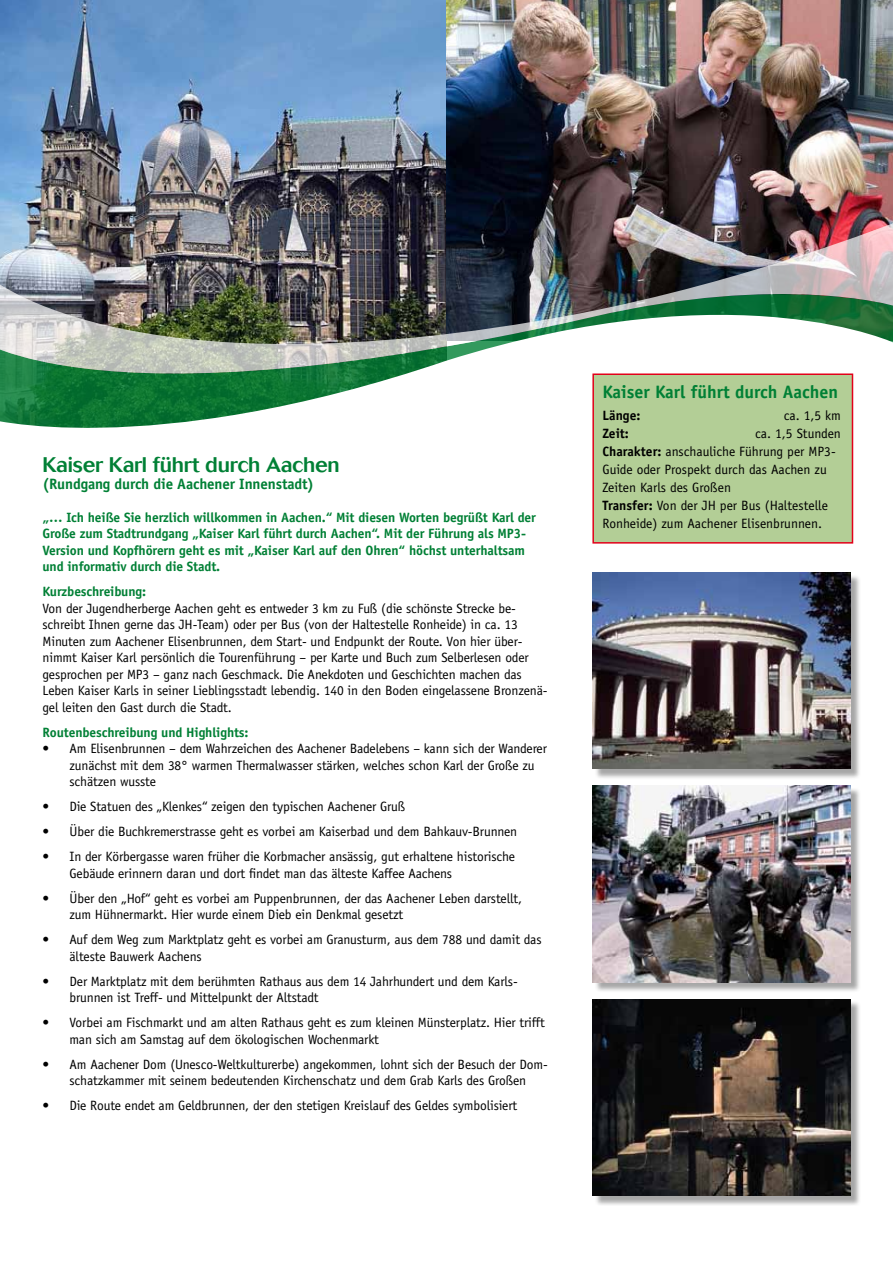
<style>
.page{position:relative;width:893px;height:1263px;background:#fff}
.page>*{position:absolute;margin:0;border:0;box-sizing:border-box;transform-origin:0 0}
.t1{font:500 21px "Cosmos";letter-spacing:-.01em;color:#008035}
.t2{font:700 18px "Officina Sans";color:#008035}
.t3{font:700 15px "Officina Sans";letter-spacing:-.01em;color:#008035}
.t4{font:13.5px/16.5px "Officina Sans";letter-spacing:-.01em;color:#000}
.t5{font:700 13.5px/16.5px "Officina Sans";letter-spacing:-.01em;color:#008035}
.t6{font:700 13.5px "Officina Sans";color:#000}
.s1{font-weight:700}
</style>
<div class="page">
<img style="left:0;top:0;width:446px;height:222px">
<img style="left:446px;top:0;width:447px;height:222px">
<svg style="left:0;top:375px;width:854px;height:97px"></svg>
<img style="left:0;top:222px;width:893px;height:153px">
<div style="left:594px;top:787px;width:267px;height:206px;background:#000;opacity:.35"></div>
<img style="left:592px;top:786px;width:258px;height:196px">
<div style="left:594px;top:1000px;width:267px;height:206px;background:#000;opacity:.35"></div>
<img style="left:592px;top:999px;width:258px;height:197px">
<div style="left:594px;top:574px;width:267px;height:205px;background:#000;opacity:.35"></div>
<img style="left:592px;top:572px;width:258px;height:197px">
<div style="left:593px;top:374px;width:259px;height:169px;background:#b3ce96"></div>
<div style="left:592px;top:373px;width:261px;height:171px;border:2px solid #e2001a"></div>
<h1 class="t1" style="left:43px;top:453px;width:299px">Kaiser Karl führt durch Aachen</h1>
<p class="t3" style="left:43px;top:474px;width:273px">(Rundgang durch die Aachener Innenstadt)</p>
<p class="t5" style="left:43px;top:509px;width:495px">„… Ich heiße Sie herzlich willkommen in Aachen.“ Mit diesen Worten begrüßt Karl der Große zum Stadtrundgang „Kaiser Karl führt durch Aachen“. Mit der Führung als MP3- Version und Kopfhörern geht es mit „Kaiser Karl auf den Ohren“ höchst unterhaltsam und informativ durch die Stadt.</p>
<p class="t5" style="left:43px;top:583px;width:105px">Kurzbeschreibung:</p>
<p class="t4" style="left:43px;top:600px;width:507px">Von der Jugendherberge Aachen geht es entweder 3 km zu Fuß (die schönste Strecke be&shy;schreibt Ihnen gerne das JH-Team) oder per Bus (von der Haltestelle Ronheide) in ca. 13<br>Minuten zum Aachener Elisenbrunnen, dem Start- und Endpunkt der Route. Von hier über&shy;nimmt Kaiser Karl persönlich die Tourenführung – per Karte und Buch zum Selberlesen oder gesprochen per MP3 – ganz nach Geschmack. Die Anekdoten und Geschichten machen das Leben Kaiser Karls in seiner Lieblingsstadt lebendig. 140 in den Boden eingelassene Bronzenä&shy;gel leiten den Gast durch die Stadt.</p>
<p class="t5" style="left:43px;top:724px;width:208px">Routenbeschreibung und Highlights:</p>
<p class="t4" style="left:70px;top:740px;width:479px;text-indent:-27px">• Am Elisenbrunnen – dem Wahrzeichen des Aachener Badelebens – kann sich der Wanderer zunächst mit dem 38° warmen Thermalwasser stärken, welches schon Karl der Große zu schätzen wusste</p>
<p class="t4" style="left:43px;top:798px;width:364px">• Die Statuen des „Klenkes“ zeigen den typischen Aachener Gruß</p>
<p class="t4" style="left:43px;top:823px;width:476px">• Über die Buchkremerstrasse geht es vorbei am Kaiserbad und dem Bahkauv-Brunnen</p>
<p class="t4" style="left:70px;top:848px;width:447px;text-indent:-27px">• In der Körbergasse waren früher die Korbmacher ansässig, gut erhaltene historische<br>Gebäude erinnern daran und dort findet man das älteste Kaffee Aachens</p>
<p class="t4" style="left:70px;top:890px;width:454px;text-indent:-27px">• Über den „Hof“ geht es vorbei am Puppenbrunnen, der das Aachener Leben darstellt, zum Hühnermarkt. Hier wurde einem Dieb ein Denkmal gesetzt</p>
<p class="t4" style="left:70px;top:931px;width:474px;text-indent:-27px">• Auf dem Weg zum Marktplatz geht es vorbei am Granusturm, aus dem 788 und damit das älteste Bauwerk Aachens</p>
<p class="t4" style="left:70px;top:973px;width:450px;text-indent:-27px">• Der Marktplatz mit dem berühmten Rathaus aus dem 14 Jahrhundert und dem Karls&shy;brunnen ist Treff- und Mittelpunkt der Altstadt</p>
<p class="t4" style="left:70px;top:1014px;width:477px;text-indent:-27px">• Vorbei am Fischmarkt und am alten Rathaus geht es zum kleinen Münsterplatz. Hier trifft man sich am Samstag auf dem ökologischen Wochenmarkt</p>
<p class="t4" style="left:43px;top:1056px;width:507px;text-align:center">• Am Aachener Dom (Unesco-Weltkulturerbe) angekommen, lohnt sich der Besuch der Dom&shy;schatzkammer mit seinem bedeutenden Kirchenschatz und dem Grab Karls des Großen</p>
<p class="t4" style="left:43px;top:1097px;width:476px">• Die Route endet am Geldbrunnen, der den stetigen Kreislauf des Geldes symbolisiert</p>
<h2 class="t2" style="left:602px;top:380px;width:237px">Kaiser Karl führt durch Aachen</h2>
<p class="t6" style="left:602px;top:407px;width:39px">Länge:</p>
<p class="t4" style="left:784px;top:407px;width:59px">ca. 1,5 km</p>
<p class="t6" style="left:602px;top:425px;width:28px">Zeit:</p>
<p class="t4" style="left:602px;top:424px;width:240px;line-height:18px;text-indent:153px">ca. 1,5 Stunden <span class="s1">Charakter:</span> anschauliche Führung per MP3- Guide oder Prospekt durch das Aachen zu Zeiten Karls des Großen<br><span class="s1">Transfer:</span> Von der JH per Bus (Haltestelle Ronheide) zum Aachener Elisenbrunnen.</p>
</div>
